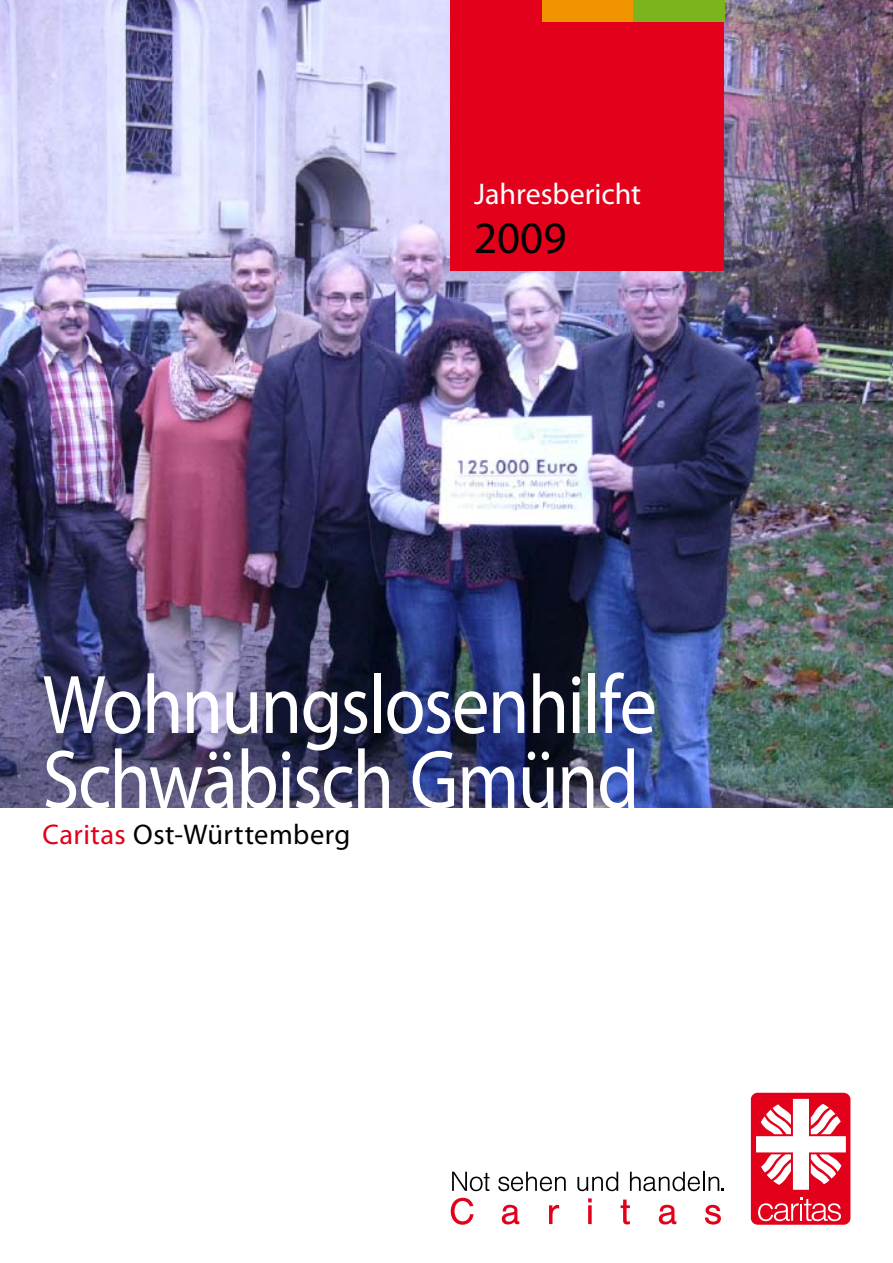
<style>
.page{position:relative;width:893px;height:1263px;background:#fff}
.page>*{position:absolute;margin:0;border:0;box-sizing:border-box;transform-origin:0 0}
.t1{font:84px/75px "Myriad Pro";letter-spacing:-.025em;color:#fff;scale:.89 1}
.t2{font:45px "Myriad Pro";color:#000}
.t3{font:30px "Myriad Pro";letter-spacing:-.005em;color:#fff}
.t4{font:28.5px "Myriad Pro";letter-spacing:.015em;color:#000}
.s1{color:#e2001a}
</style>
<div class="page">
<img style="left:0;top:0;width:893px;height:808px">
<svg style="left:452px;top:1172px;width:38px;height:19px"></svg>
<svg style="left:498px;top:1172px;width:68px;height:19px"></svg>
<svg style="left:577px;top:1172px;width:41px;height:19px"></svg>
<svg style="left:630px;top:1172px;width:94px;height:19px"></svg>
<svg style="left:451px;top:1198px;width:23px;height:27px"></svg>
<svg style="left:502px;top:1205px;width:17px;height:19px"></svg>
<svg style="left:549px;top:1205px;width:10px;height:19px"></svg>
<svg style="left:588px;top:1205px;width:4px;height:19px"></svg>
<svg style="left:588px;top:1198px;width:4px;height:4px"></svg>
<svg style="left:621px;top:1199px;width:9px;height:25px"></svg>
<svg style="left:659px;top:1205px;width:17px;height:19px"></svg>
<svg style="left:705px;top:1205px;width:16px;height:19px"></svg>
<div style="left:751px;top:1093px;width:99px;height:132px;background:#e2001a;border-radius:7px"></div>
<svg style="left:756px;top:1099px;width:90px;height:91px"></svg>
<svg style="left:758px;top:1197px;width:83px;height:24px"></svg>
<div style="left:451px;top:0;width:273px;height:270px;background:#e2001a"></div>
<div style="left:633px;top:0;width:91px;height:21px;background:#7ab51d"></div>
<div style="left:542px;top:0;width:91px;height:21px;background:#f29400"></div>
<p class="t3" style="left:474px;top:175px;width:169px">Jahresbericht</p>
<p class="t2" style="left:474px;top:210px;width:94px">2009</p>
<p class="t1" style="left:43px;top:666px;width:692px">Wohnungslosenhilfe<br>Schwäbisch Gmünd</p>
<p class="t4" style="left:43px;top:817px;width:309px"><span class="s1">Caritas</span> Ost-Württemberg</p>
</div>
